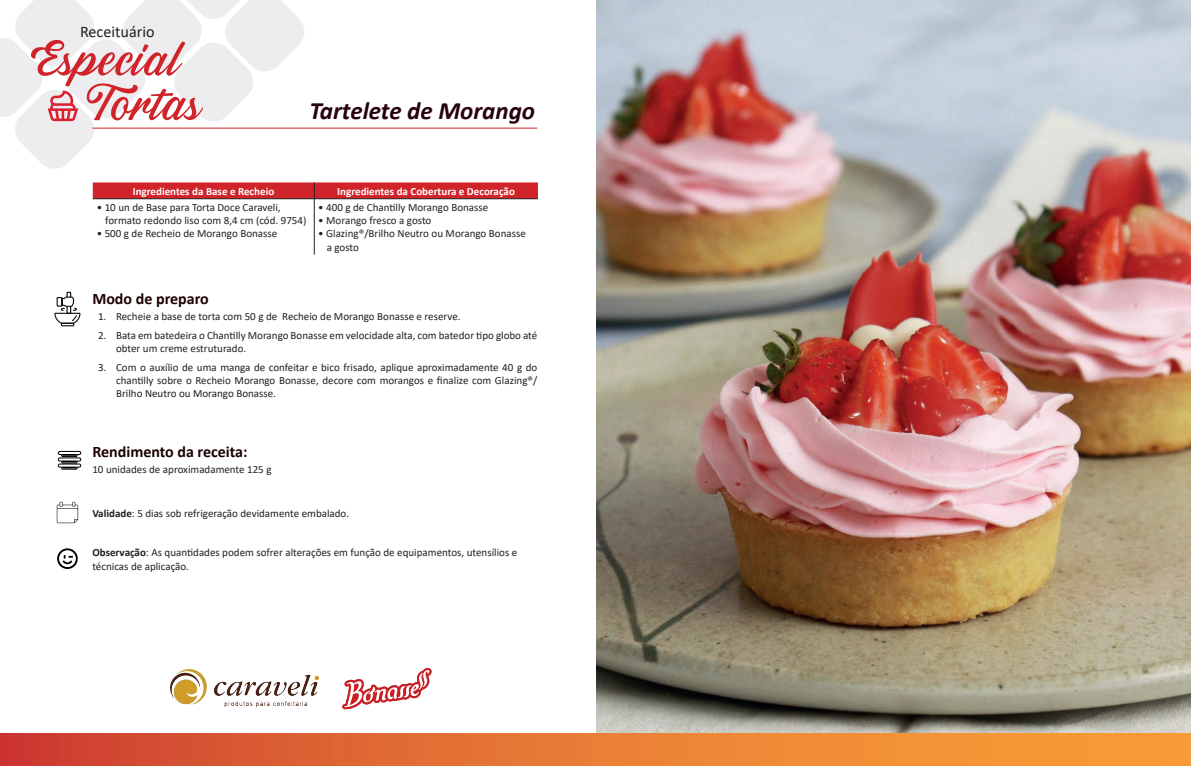
<style>
.page{position:relative;width:1191px;height:766px;background:#fff}
.page>*{position:absolute;margin:0;border:0;box-sizing:border-box;transform-origin:0 0}
.t1{font:57.2px/44.5px "Sabatons Script";color:#d1232a}
.t2{font:italic 700 25px "Calibri";color:#28020b}
.t3{font:16.2px "Calibri";color:#231f20}
.t4{font:700 16px "Calibri";color:#1b0103}
.t5{font:11px/13.2px "Calibri";color:#231f20}
.t6{font:700 11px "Calibri";color:#fff}
.s1{font-weight:700}
</style>
<div class="page">
<hr style="left:92px;top:128px;width:445px;height:1px;background:#d1232a">
<svg style="left:0;top:0;width:306px;height:169px"></svg>
<img style="left:596px;top:0;width:595px;height:733px">
<svg style="left:0;top:733px;width:1191px;height:32px;background:#e67634"></svg>
<img style="left:170px;top:669px;width:149px;height:38px">
<svg style="left:93px;top:182px;width:445px;height:17px;background:#ca2930"></svg>
<hr style="left:314px;top:199px;width:1px;height:55px;background:#231f20">
<svg style="left:57px;top:548px;width:21px;height:21px"></svg>
<svg style="left:54px;top:291px;width:27px;height:36px"></svg>
<svg style="left:57px;top:501px;width:21px;height:22px"></svg>
<svg style="left:58px;top:451px;width:23px;height:18px"></svg>
<svg style="left:342px;top:668px;width:90px;height:41px"></svg>
<h3 class="t3" style="left:80px;top:21px;width:76px">Receituário</h3>
<h1 class="t1" style="left:86px;top:40px;width:118px;text-indent:-58px">Especial<br>Tortas</h1>
<h2 class="t2" style="left:309px;top:93px;width:227px">Tartelete de Morango</h2>
<p class="t6" style="left:133px;top:183px;width:143px">Ingredientes da Base e Recheio</p>
<p class="t6" style="left:337px;top:183px;width:179px">Ingredientes da Cobertura e Decoração</p>
<p class="t5" style="left:105px;top:200px;width:203px;text-indent:-9px">• 10 un de Base para Torta Doce Caraveli, formato redondo liso com 8,4 cm (cód. 9754)</p>
<p class="t5" style="left:97px;top:227px;width:182px">• 500 g de Recheio de Morango Bonasse</p>
<p class="t5" style="left:318px;top:200px;width:171px">• 400 g de Chantilly Morango Bonasse</p>
<p class="t5" style="left:318px;top:214px;width:115px">• Morango fresco a gosto</p>
<p class="t5" style="left:327px;top:227px;width:200px;text-indent:-9px">• Glazing®/Brilho Neutro ou Morango Bonasse a gosto</p>
<h3 class="t4" style="left:92px;top:287px;width:118px">Modo de preparo</h3>
<p class="t5" style="left:98px;top:309px;width:364px">1. Recheie a base de torta com 50 g de Recheio de Morango Bonasse e reserve.</p>
<p class="t5" style="left:116px;top:328px;width:423px;text-indent:-18px">2. Bata em batedeira o Chantilly Morango Bonasse em velocidade alta, com batedor tipo globo até obter um creme estruturado.</p>
<p class="t5" style="left:116px;top:360px;width:423px;text-align:justify;text-indent:-18px">3. Com o auxílio de uma manga de confeitar e bico frisado, aplique aproximadamente 40 g do chantilly sobre o Recheio Morango Bonasse, decore com morangos e finalize com Glazing®/ Brilho Neutro ou Morango Bonasse.</p>
<h3 class="t4" style="left:92px;top:440px;width:157px">Rendimento da receita:</h3>
<p class="t5" style="left:92px;top:462px;width:181px">10 unidades de aproximadamente 125 g</p>
<p class="t5" style="left:92px;top:506px;width:258px"><span class="s1">Validade</span>: 5 dias sob refrigeração devidamente embalado.</p>
<p class="t5" style="left:92px;top:545px;width:426px"><span class="s1">Observação</span>: As quantidades podem sofrer alterações em função de equipamentos, utensílios e técnicas de aplicação.</p>
</div>
